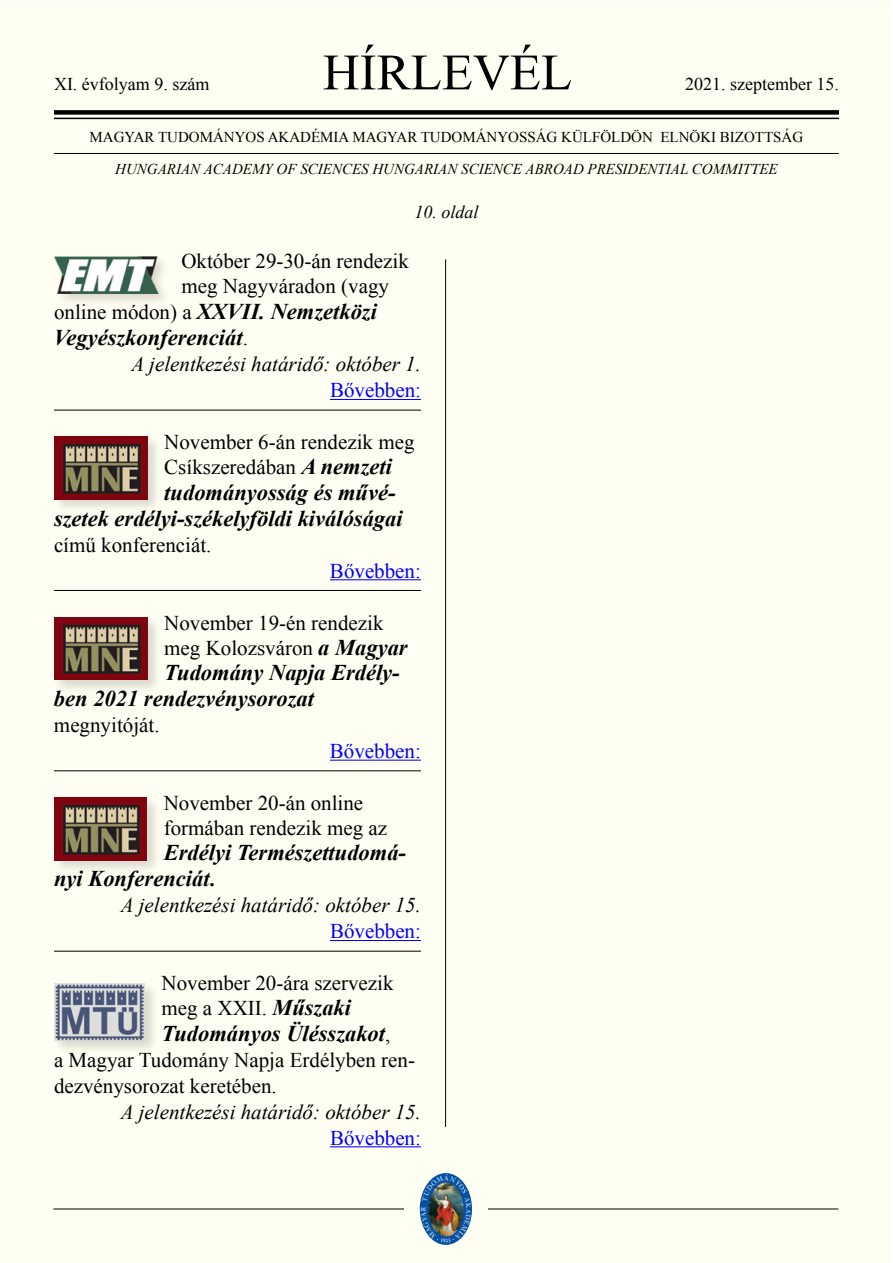
<style>
.page{position:relative;width:893px;height:1263px;background:#fff}
.page>*{position:absolute;margin:0;border:0;box-sizing:border-box;transform-origin:0 0}
.t1{font:51px "Times New Roman";color:#000}
.t2{font:italic 700 22.5px/26px "Times New Roman";color:#000}
.t3{font:21px/25.2px "Times New Roman";color:#000}
.t4{font:italic 21px "Times New Roman";color:#000}
.t5{font:21px "Times New Roman";color:#00f}
.t6{font:18px "Times New Roman";color:#000}
.t7{font:italic 18px "Times New Roman";color:#000}
.t8{font:italic 15px "Times New Roman";color:#000}
.t9{font:15px "Times New Roman";color:#000}
.s1{font-weight:400;font-style:normal;font-size:21px}
.s2{font-weight:700;font-style:italic;font-size:22.5px}
.s3{font-style:normal;font-size:21px}
</style>
<div class="page">
<div style="left:0;top:1px;width:892px;height:1262px;background:#fffef2"></div>
<hr style="left:53px;top:1208px;width:785px;height:1px;background:#000">
<div style="left:54px;top:110px;width:785px;height:5px;background:#000"></div>
<hr style="left:54px;top:118px;width:785px;height:1px;background:#000">
<hr style="left:54px;top:153px;width:785px;height:1px;background:#000">
<div style="left:404px;top:1192px;width:84px;height:34px;background:#fffef2"></div>
<img style="left:420px;top:1173px;width:52px;height:72px">
<hr style="left:445px;top:259px;width:1px;height:868px;background:#000">
<hr style="left:54px;top:410px;width:367px;height:1px;background:#000">
<hr style="left:330px;top:399px;width:91px;height:1px;background:#00f">
<hr style="left:54px;top:590px;width:367px;height:1px;background:#000">
<hr style="left:330px;top:579px;width:91px;height:1px;background:#00f">
<hr style="left:54px;top:770px;width:367px;height:1px;background:#000">
<hr style="left:330px;top:760px;width:91px;height:1px;background:#00f">
<hr style="left:54px;top:951px;width:367px;height:1px;background:#000">
<hr style="left:330px;top:940px;width:91px;height:1px;background:#00f">
<hr style="left:330px;top:1146px;width:91px;height:1px;background:#00f">
<div style="left:52px;top:254px;width:119px;height:54px;background:#000;opacity:.15"></div>
<img style="left:54px;top:256px;width:110px;height:37px">
<div style="left:51px;top:434px;width:111px;height:80px;background:#000;opacity:.15"></div>
<img style="left:54px;top:437px;width:93px;height:62px">
<div style="left:51px;top:614px;width:111px;height:81px;background:#000;opacity:.15"></div>
<img style="left:54px;top:617px;width:93px;height:63px">
<div style="left:51px;top:795px;width:111px;height:79px;background:#000;opacity:.15"></div>
<img style="left:54px;top:798px;width:93px;height:62px">
<div style="left:51px;top:981px;width:108px;height:74px;background:#000;opacity:.15"></div>
<img style="left:54px;top:983px;width:91px;height:57px">
<h1 class="t1" style="left:323px;top:38px;width:251px">HÍRLEVÉL</h1>
<p class="t6" style="left:685px;top:72px;width:155px">2021. szeptember 15.</p>
<p class="t9" style="left:90px;top:127px;width:715px">MAGYAR TUDOMÁNYOS AKADÉMIA MAGYAR TUDOMÁNYOSSÁG KÜLFÖLDÖN ELNÖKI BIZOTTSÁG</p>
<p class="t8" style="left:115px;top:158px;width:664px">HUNGARIAN ACADEMY OF SCIENCES HUNGARIAN SCIENCE ABROAD PRESIDENTIAL COMMITTEE</p>
<p class="t7" style="left:414px;top:199px;width:66px">10. oldal</p>
<p class="t3" style="left:181px;top:248px;width:229px">Október 29-30-án rendezik meg Nagyváradon (vagy</p>
<p class="t2" style="left:54px;top:298px;width:324px"><span class="s1">online módon) a</span> XXVII. Nemzetközi<br>Vegyészkonferenciát<span class="s1">.</span></p>
<p class="t4" style="left:131px;top:350px;width:291px">A jelentkezési határidő: október 1.</p>
<p class="t5" style="left:330px;top:376px;width:92px">Bővebben:</p>
<p class="t3" style="left:164px;top:429px;width:252px">November 6-án rendezik meg<br>Csíkszeredában <span class="s2">A nemzeti</span></p>
<p class="t2" style="left:54px;top:478px;width:350px;text-indent:110px">tudományosság és művé&shy;szetek erdélyi-székelyföldi kiválóságai</p>
<p class="t3" style="left:54px;top:532px;width:159px">című konferenciát.</p>
<p class="t5" style="left:330px;top:556px;width:92px">Bővebben:</p>
<p class="t3" style="left:164px;top:609px;width:245px">November 19-én rendezik meg Kolozsváron <span class="s2">a Magyar</span></p>
<p class="t2" style="left:54px;top:659px;width:347px;text-indent:110px">Tudomány Napja Erdély&shy;ben 2021 rendezvénysorozat</p>
<p class="t3" style="left:54px;top:712px;width:107px">megnyitóját.</p>
<p class="t5" style="left:330px;top:737px;width:92px">Bővebben:</p>
<p class="t3" style="left:164px;top:790px;width:225px">November 20-án online formában rendezik meg az</p>
<p class="t2" style="left:54px;top:839px;width:354px;text-indent:110px">Erdélyi Természettudomá&shy;nyi Konferenciát<span class="s3">.</span></p>
<p class="t4" style="left:121px;top:891px;width:302px">A jelentkezési határidő: október 15.</p>
<p class="t5" style="left:330px;top:917px;width:92px">Bővebben:</p>
<p class="t3" style="left:162px;top:970px;width:234px">November 20-ára szervezik meg a XXII. <span class="s2">Műszaki</span></p>
<p class="t2" style="left:162px;top:1019px;width:230px">Tudományos Ülésszakot<span class="s1">,</span></p>
<p class="t3" style="left:54px;top:1046px;width:363px;line-height:26px">a Magyar Tudomány Napja Erdélyben ren&shy;dezvénysorozat keretében.</p>
<p class="t4" style="left:121px;top:1097px;width:302px">A jelentkezési határidő: október 15.</p>
<p class="t5" style="left:330px;top:1123px;width:92px">Bővebben:</p>
<p class="t6" style="left:54px;top:72px;width:157px">XI. évfolyam 9. szám</p>
</div>
